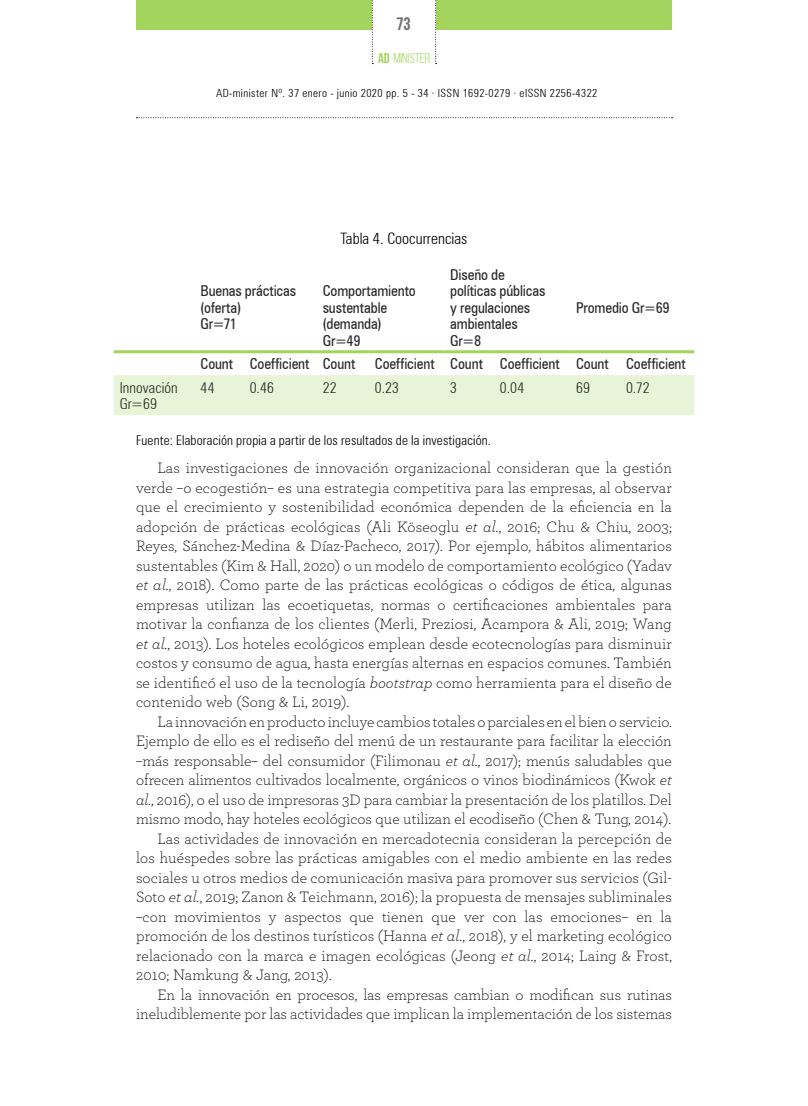
<style>
.page{position:relative;width:808px;height:1106px;background:#fff}
.page>*{position:absolute;margin:0;border:0;box-sizing:border-box;transform-origin:0 0}
.t1{font:700 18px "Bebas Neue";color:#706f6f}
.t2{font:300 15.75px/19.5px "Archer Pro";color:#000;text-align:justify}
.t3{font:300 condensed 15.75px "Zurich BT";color:#000}
.t4{font:condensed 15px/16.5px "Zurich BT";letter-spacing:-.01em;color:#282827}
.t5{font:300 condensed 15px/16.5px "Zurich BT";letter-spacing:.005em;color:#282827}
.t6{font:14.25px "Bebas Neue";color:#a2d45e}
.t7{font:300 condensed 13.5px "Zurich BT";letter-spacing:.01em;color:#000}
.t8{font:300 condensed 11.25px "Zurich BT";letter-spacing:.035em;color:#000}
.s1{font-weight:700}
.s2{font-weight:300}
.s3{font-style:italic}
</style>
<div class="page">
<div style="left:136px;top:0;width:236px;height:30px;background:#a2d45e"></div>
<svg style="left:435px;top:0;width:2px;height:64px"></svg>
<svg style="left:372px;top:0;width:1px;height:64px"></svg>
<div style="left:436px;top:0;width:236px;height:30px;background:#a2d45e"></div>
<svg style="left:136px;top:117px;width:536px;height:1px"></svg>
<div style="left:114px;top:375px;width:580px;height:40px;background:#e8f4d7"></div>
<hr style="left:114px;top:350px;width:80px;height:3px;background:#a2d45e">
<hr style="left:194px;top:350px;width:50px;height:3px;background:#a2d45e">
<hr style="left:244px;top:350px;width:73px;height:3px;background:#a2d45e">
<hr style="left:317px;top:350px;width:52px;height:3px;background:#a2d45e">
<hr style="left:369px;top:350px;width:75px;height:3px;background:#a2d45e">
<hr style="left:444px;top:350px;width:50px;height:3px;background:#a2d45e">
<hr style="left:494px;top:350px;width:76px;height:3px;background:#a2d45e">
<hr style="left:570px;top:350px;width:50px;height:3px;background:#a2d45e">
<hr style="left:620px;top:350px;width:74px;height:3px;background:#a2d45e">
<p class="t1" style="left:396px;top:14px;width:16px">73</p>
<p class="t6" style="left:378px;top:51px;width:54px"><span class="s1">AD</span><span class="s2">-</span>MINISTER</p>
<p class="t8" style="left:216px;top:86px;width:383px">AD-minister Nº. 37 enero - junio 2020 pp. 5 - 34 · ISSN 1692-0279 · eISSN 2256-4322</p>
<p class="t3" style="left:341px;top:228px;width:128px">Tabla 4. Coocurrencias</p>
<p class="t4" style="left:200px;top:282px;width:97px">Buenas prácticas (oferta)<br>Gr=71</p>
<p class="t4" style="left:323px;top:282px;width:95px">Comportamiento sustentable (demanda)<br>Gr=49</p>
<p class="t4" style="left:450px;top:266px;width:97px">Diseño de políticas públicas y regulaciones ambientales<br>Gr=8</p>
<p class="t4" style="left:576px;top:299px;width:95px">Promedio Gr=69</p>
<p class="t4" style="left:200px;top:355px;width:156px">Count Coefficient Count</p>
<p class="t4" style="left:375px;top:355px;width:313px">Coefficient Count Coefficient Count Coefficient</p>
<p class="t5" style="left:120px;top:379px;width:60px">Innovación<br>Gr=69</p>
<p class="t5" style="left:200px;top:379px;width:16px">44</p>
<p class="t5" style="left:250px;top:379px;width:26px">0.46</p>
<p class="t5" style="left:323px;top:379px;width:15px">22</p>
<p class="t5" style="left:375px;top:379px;width:26px">0.23</p>
<p class="t5" style="left:450px;top:379px;width:8px">3</p>
<p class="t5" style="left:500px;top:379px;width:26px">0.04</p>
<p class="t5" style="left:576px;top:379px;width:15px">69</p>
<p class="t5" style="left:626px;top:379px;width:25px">0.72</p>
<p class="t7" style="left:136px;top:432px;width:356px">Fuente: Elaboración propia a partir de los resultados de la investigación.</p>
<p class="t2" style="left:136px;top:457px;width:537px;text-indent:21px">Las investigaciones de innovación organizacional consideran que la gestión verde –o ecogestión– es una estrategia competitiva para las empresas, al observar que el crecimiento y sostenibilidad económica dependen de la eficiencia en la adopción de prácticas ecológicas (Ali Köseoglu <span class="s3">et al.</span>, 2016; Chu &amp; Chiu, 2003; Reyes, Sánchez-Medina &amp; Díaz-Pacheco, 2017). Por ejemplo, hábitos alimentarios sustentables (Kim &amp; Hall, 2020) o un modelo de comportamiento ecológico (Yadav <span class="s3">et al.</span>, 2018). Como parte de las prácticas ecológicas o códigos de ética, algunas empresas utilizan las ecoetiquetas, normas o certificaciones ambientales para motivar la confianza de los clientes (Merli, Preziosi, Acampora &amp; Ali, 2019; Wang <span class="s3">et al.</span>, 2013). Los hoteles ecológicos emplean desde ecotecnologías para disminuir costos y consumo de agua, hasta energías alternas en espacios comunes. También se identificó el uso de la tecnología <span class="s3">bootstrap</span> como herramienta para el diseño de contenido web (Song &amp; Li, 2019).</p>
<p class="t2" style="left:157px;top:711px;width:516px">La innovación en producto incluye cambios totales o parciales en el bien o servicio.</p>
<p class="t2" style="left:136px;top:730px;width:537px">Ejemplo de ello es el rediseño del menú de un restaurante para facilitar la elección</p>
<p class="t2" style="left:136px;top:750px;width:537px">–más responsable– del consumidor (Filimonau <span class="s3">et al.</span>, 2017); menús saludables que</p>
<p class="t2" style="left:136px;top:769px;width:537px">ofrecen alimentos cultivados localmente, orgánicos o vinos biodinámicos (Kwok <span class="s3">et</span></p>
<p class="t2" style="left:136px;top:789px;width:537px"><span class="s3">al.</span>, 2016), o el uso de impresoras 3D para cambiar la presentación de los platillos. Del</p>
<p class="t2" style="left:136px;top:808px;width:536px">mismo modo, hay hoteles ecológicos que utilizan el ecodiseño (Chen &amp; Tung, 2014).</p>
<p class="t2" style="left:157px;top:828px;width:516px">Las actividades de innovación en mercadotecnia consideran la percepción de</p>
<p class="t2" style="left:136px;top:847px;width:537px">los huéspedes sobre las prácticas amigables con el medio ambiente en las redes</p>
<p class="t2" style="left:136px;top:867px;width:537px">sociales u otros medios de comunicación masiva para promover sus servicios (Gil-</p>
<p class="t2" style="left:136px;top:886px;width:537px">Soto <span class="s3">et al.</span>, 2019; Zanon &amp; Teichmann, 2016); la propuesta de mensajes subliminales</p>
<p class="t2" style="left:136px;top:906px;width:537px">–con movimientos y aspectos que tienen que ver con las emociones– en la</p>
<p class="t2" style="left:136px;top:925px;width:537px">promoción de los destinos turísticos (Hanna <span class="s3">et al.</span>, 2018), y el marketing ecológico</p>
<p class="t2" style="left:136px;top:945px;width:537px">relacionado con la marca e imagen ecológicas (Jeong <span class="s3">et al.</span>, 2014; Laing &amp; Frost,</p>
<p class="t2" style="left:136px;top:964px;width:197px">2010; Namkung &amp; Jang, 2013).</p>
<p class="t2" style="left:157px;top:984px;width:516px">En la innovación en procesos, las empresas cambian o modifican sus rutinas</p>
<p class="t2" style="left:136px;top:1003px;width:537px">ineludiblemente por las actividades que implican la implementación de los sistemas</p>
</div>
